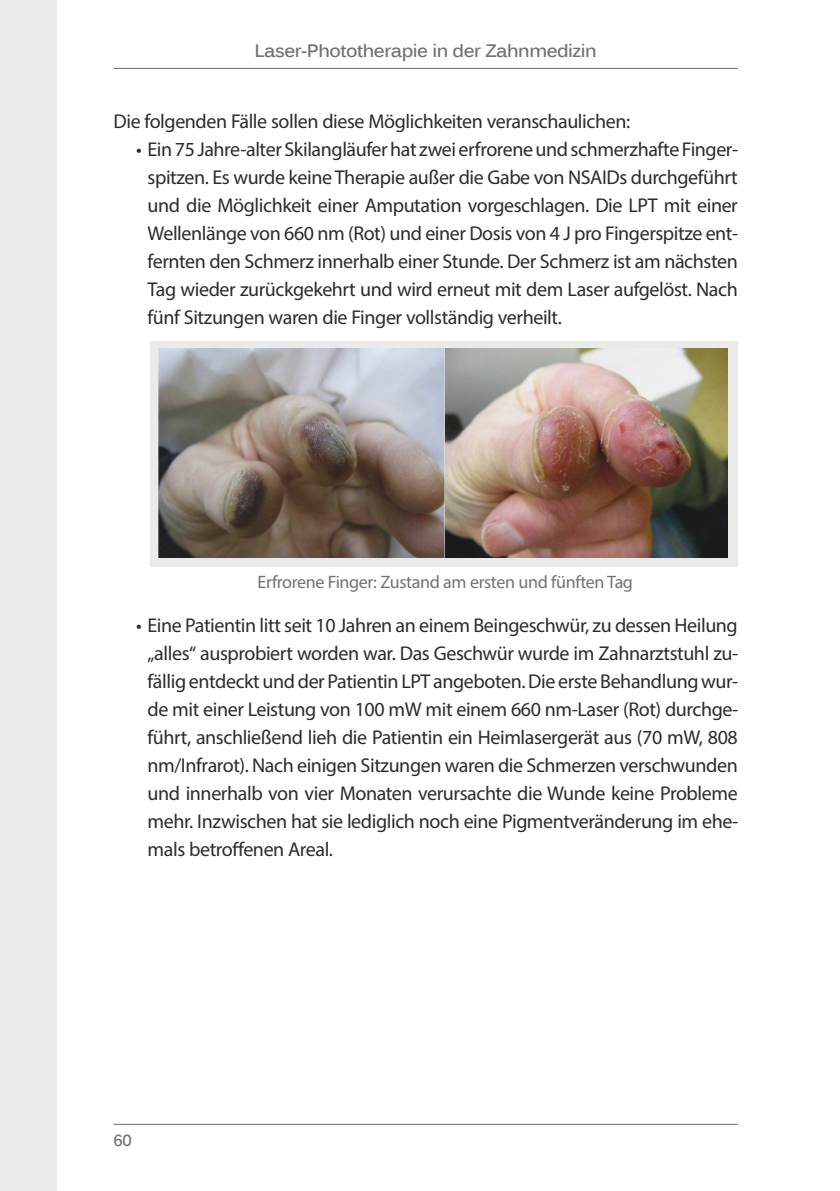
<style>
.page{position:relative;width:840px;height:1191px;background:#fff}
.page>*{position:absolute;margin:0;border:0;box-sizing:border-box;transform-origin:0 0}
.t1{font:20px/28px "Myriad Pro";letter-spacing:-.02em;color:#2c2c2c;text-align:justify}
.t2{font:18px "Myriad Pro";letter-spacing:-.02em;color:#727271}
.t3{font:700 18px "Kalinga";letter-spacing:-.025em;color:#727271}
.t4{font:700 16px "Kalinga";color:#727271}
</style>
<div class="page">
<div style="left:0;top:0;width:57px;height:1191px;background:#eaebe9"></div>
<hr style="left:113px;top:1123px;width:624px;height:1px;background:#727271">
<hr style="left:113px;top:68px;width:624px;height:1px;background:#727271">
<div style="left:150px;top:341px;width:587px;height:225px;background:#eaebe9"></div>
<img style="left:158px;top:348px;width:568px;height:209px">
<p class="t3" style="left:254px;top:39px;width:343px">Laser-Phototherapie in der Zahnmedizin</p>
<p class="t1" style="left:113px;top:109px;width:518px">Die folgenden Fälle sollen diese Möglichkeiten veranschaulichen:</p>
<p class="t1" style="left:147px;top:137px;width:592px;text-indent:-11px">• Ein 75 Jahre-alterSkilangläufer hat zwei erfrorene und schmerzhafte Finger‐ spitzen. Es wurde keine Therapie außer die Gabe von NSAIDs durchgeführt und die Möglichkeit einer Amputation vorgeschlagen. Die LPT mit einer Wellenlänge von 660 nm (Rot) und einer Dosis von 4 J pro Fingerspitze ent‐ fernten den Schmerz innerhalb einer Stunde. Der Schmerz ist am nächsten Tag wieder zurückgekehrt und wird erneut mit dem Laser aufgelöst. Nach fünf Sitzungen waren die Finger vollständig verheilt.</p>
<p class="t2" style="left:257px;top:574px;width:377px">Erfrorene Finger: Zustand am ersten und fünften Tag</p>
<p class="t1" style="left:147px;top:613px;width:592px;text-indent:-11px">• Eine Patientin litt seit 10 Jahren an einem Beingeschwür, zu dessen Heilung „alles“ ausprobiert worden war. Das Geschwür wurde im Zahnarztstuhl zu‐ fällig entdeckt und der Patientin LPT angeboten. Die erste Behandlung wur‐ de mit einer Leistung von 100 mW mit einem 660 nm-Laser (Rot) durchge‐ führt, anschließend lieh die Patientin ein Heimlasergerät aus (70 mW, 808 nm/Infrarot). Nach einigen Sitzungen waren die Schmerzen verschwunden und innerhalb von vier Monaten verursachte die Wunde keine Probleme mehr. Inzwischen hat sie lediglich noch eine Pigmentveränderung im ehe‐ mals betroffenen Areal.</p>
<p class="t4" style="left:113px;top:1130px;width:20px">60</p>
</div>
